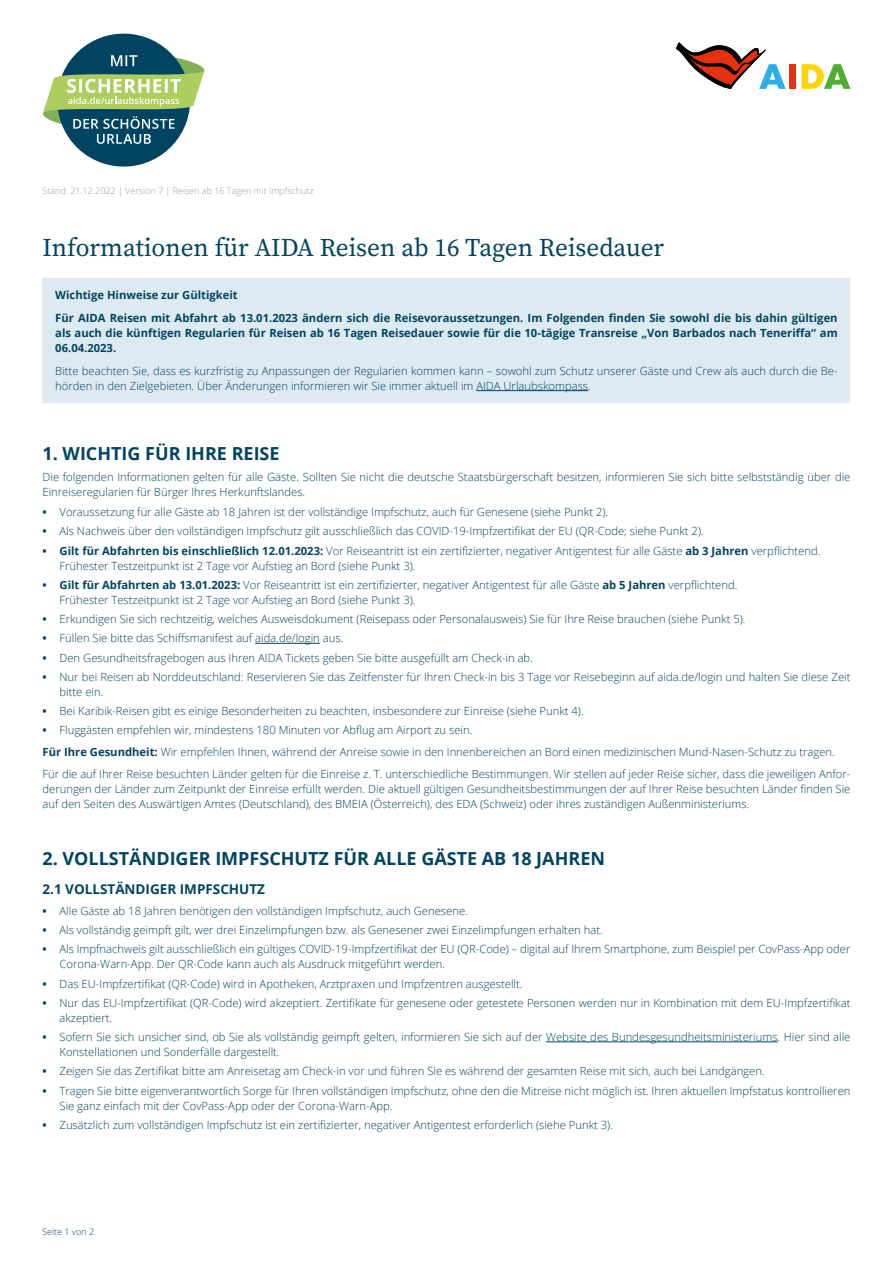
<style>
.page{position:relative;width:893px;height:1263px;background:#fff}
.page>*{position:absolute;margin:0;border:0;box-sizing:border-box;transform-origin:0 0}
.t1{font:25.5px "Source Serif Variable";color:#004462}
.t2{font:700 18px "Open Sans";color:#004462}
.t3{font:700 13.5px "Open Sans";color:#004462}
.t4{font:300 11.25px/15px "Open Sans";color:#004462}
.t5{font:700 11.25px/22.6px "Open Sans";color:#004462}
.t6{font:300 9px "Open Sans";color:#9c9d9d}
.t7{font:300 9px "Open Sans";color:#004462}
.s1{font-weight:700}
</style>
<div class="page">
<svg style="left:43px;top:34px;width:162px;height:133px"></svg>
<hr style="left:255px;top:643px;width:65px;height:1px;background:#004462">
<hr style="left:546px;top:1041px;width:232px;height:1px;background:#004462">
<div style="left:43px;top:278px;width:807px;height:124px;background:#deeaf1"></div>
<hr style="left:476px;top:390px;width:112px;height:1px;background:#004462">
<div style="left:789px;top:64px;width:7px;height:25px;background:#e6310e"></div>
<svg style="left:802px;top:64px;width:48px;height:25px"></svg>
<svg style="left:676px;top:43px;width:110px;height:46px"></svg>
<p class="t6" style="left:43px;top:184px;width:273px">Stand: 21.12.2022 | Version 7 | Reisen ab 16 Tagen mit Impfschutz</p>
<h1 class="t1" style="left:43px;top:230px;width:623px">Informationen für AIDA Reisen ab 16 Tagen Reisedauer</h1>
<p class="t5" style="left:55px;top:284px;width:784px">Wichtige Hinweise zur Gültigkeit<br>Für AIDA Reisen mit Abfahrt ab 13.01.2023 ändern sich die Reisevoraussetzungen. Im Folgenden finden Sie sowohl die bis dahin gültigen</p>
<p class="t5" style="left:55px;top:325px;width:784px;line-height:15px">als auch die künftigen Regularien für Reisen ab 16 Tagen Reisedauer sowie für die 10-tägige Transreise „Von Barbados nach Teneriffa“ am<br>06.04.2023.</p>
<p class="t4" style="left:55px;top:363px;width:784px">Bitte beachten Sie, dass es kurzfristig zu Anpassungen der Regularien kommen kann – sowohl zum Schutz unserer Gäste und Crew als auch durch die Be&shy;hörden in den Zielgebieten. Über Änderungen informieren wir Sie immer aktuell im AIDA Urlaubskompass.</p>
<h2 class="t2" style="left:43px;top:441px;width:239px">1. WICHTIG FÜR IHRE REISE</h2>
<p class="t4" style="left:43px;top:469px;width:809px">Die folgenden Informationen gelten für alle Gäste. Sollten Sie nicht die deutsche Staatsbürgerschaft besitzen, informieren Sie sich bitte selbstständig über die<br>Einreiseregularien für Bürger Ihres Herkunftslandes.</p>
<p class="t4" style="left:43px;top:504px;width:567px"><span class="s1">•</span> Voraussetzung für alle Gäste ab 18 Jahren ist der vollständige Impfschutz, auch für Genesene (siehe Punkt 2).</p>
<p class="t4" style="left:43px;top:523px;width:663px"><span class="s1">•</span> Als Nachweis über den vollständigen Impfschutz gilt ausschließlich das COVID-19-Impfzertifikat der EU (QR-Code; siehe Punkt 2).</p>
<p class="t4" style="left:60px;top:543px;width:762px;text-indent:-17px"><span class="s1">• Gilt für Abfahrten bis einschließlich 12.01.2023:</span> Vor Reiseantritt ist ein zertifizierter, negativer Antigentest für alle Gäste <span class="s1">ab 3 Jahren</span> verpflichtend.<br>Frühester Testzeitpunkt ist 2 Tage vor Aufstieg an Bord (siehe Punkt 3).</p>
<p class="t4" style="left:60px;top:577px;width:679px;text-indent:-17px"><span class="s1">• Gilt für Abfahrten ab 13.01.2023:</span> Vor Reiseantritt ist ein zertifizierter, negativer Antigentest für alle Gäste <span class="s1">ab 5 Jahren</span> verpflichtend.<br>Frühester Testzeitpunkt ist 2 Tage vor Aufstieg an Bord (siehe Punkt 3).</p>
<p class="t4" style="left:43px;top:611px;width:704px"><span class="s1">•</span> Erkundigen Sie sich rechtzeitig, welches Ausweisdokument (Reisepass oder Personalausweis) Sie für Ihre Reise brauchen (siehe Punkt 5).</p>
<p class="t4" style="left:43px;top:630px;width:302px"><span class="s1">•</span> Füllen Sie bitte das Schiffsmanifest auf aida.de/login aus.</p>
<p class="t4" style="left:43px;top:650px;width:492px"><span class="s1">•</span> Den Gesundheitsfragebogen aus Ihren AIDA Tickets geben Sie bitte ausgefüllt am Check-in ab.</p>
<p class="t4" style="left:60px;top:669px;width:792px;text-indent:-17px"><span class="s1">•</span> Nur bei Reisen ab Norddeutschland: Reservieren Sie das Zeitfenster für Ihren Check-in bis 3 Tage vor Reisebeginn auf aida.de/login und halten Sie diese Zeit bitte ein.</p>
<p class="t4" style="left:43px;top:703px;width:543px"><span class="s1">•</span> Bei Karibik-Reisen gibt es einige Besonderheiten zu beachten, insbesondere zur Einreise (siehe Punkt 4).</p>
<p class="t4" style="left:43px;top:719px;width:794px;line-height:21.3px"><span class="s1">•</span> Fluggästen empfehlen wir, mindestens 180 Minuten vor Abflug am Airport zu sein.<br><span class="s1">Für Ihre Gesundheit:</span> Wir empfehlen Ihnen, während der Anreise sowie in den Innenbereichen an Bord einen medizinischen Mund-Nasen-Schutz zu tragen.</p>
<p class="t4" style="left:43px;top:766px;width:809px;text-align:justify">Für die auf Ihrer Reise besuchten Länder gelten für die Einreise z. T. unterschiedliche Bestimmungen. Wir stellen auf jeder Reise sicher, dass die jeweiligen Anfor&shy;derungen der Länder zum Zeitpunkt der Einreise erfüllt werden. Die aktuell gültigen Gesundheitsbestimmungen der auf Ihrer Reise besuchten Länder finden Sie auf den Seiten des Auswärtigen Amtes (Deutschland), des BMEIA (Österreich), des EDA (Schweiz) oder ihres zuständigen Außenministeriums.</p>
<h2 class="t2" style="left:43px;top:846px;width:564px">2. VOLLSTÄNDIGER IMPFSCHUTZ FÜR ALLE GÄSTE AB 18 JAHREN</h2>
<p class="t3" style="left:43px;top:880px;width:224px">2.1 VOLLSTÄNDIGER IMPFSCHUTZ</p>
<p class="t4" style="left:43px;top:903px;width:427px"><span class="s1">•</span> Alle Gäste ab 18 Jahren benötigen den vollständigen Impfschutz, auch Genesene.</p>
<p class="t4" style="left:43px;top:922px;width:562px"><span class="s1">•</span> Als vollständig geimpft gilt, wer drei Einzelimpfungen bzw. als Genesener zwei Einzelimpfungen erhalten hat.</p>
<p class="t4" style="left:60px;top:941px;width:792px;text-indent:-17px"><span class="s1">•</span> Als Impfnachweis gilt ausschließlich ein gültiges COVID-19-Impfzertifikat der EU (QR-Code) – digital auf Ihrem Smartphone, zum Beispiel per CovPass-App oder<br>Corona-Warn-App. Der QR-Code kann auch als Ausdruck mitgeführt werden.</p>
<p class="t4" style="left:43px;top:975px;width:481px"><span class="s1">•</span> Das EU-Impfzertifikat (QR-Code) wird in Apotheken, Arztpraxen und Impfzentren ausgestellt.</p>
<p class="t4" style="left:60px;top:995px;width:792px;text-indent:-17px"><span class="s1">•</span> Nur das EU-Impfzertifikat (QR-Code) wird akzeptiert. Zertifikate für genesene oder getestete Personen werden nur in Kombination mit dem EU-Impfzertifikat akzeptiert.</p>
<p class="t4" style="left:60px;top:1029px;width:792px;text-indent:-17px"><span class="s1">•</span> Sofern Sie sich unsicher sind, ob Sie als vollständig geimpft gelten, informieren Sie sich auf der Website des Bundesgesundheitsministeriums. Hier sind alle<br>Konstellationen und Sonderfälle dargestellt.</p>
<p class="t4" style="left:43px;top:1063px;width:724px"><span class="s1">•</span> Zeigen Sie das Zertifikat bitte am Anreisetag am Check-in vor und führen Sie es während der gesamten Reise mit sich, auch bei Landgängen.</p>
<p class="t4" style="left:60px;top:1082px;width:792px;text-indent:-17px"><span class="s1">•</span> Tragen Sie bitte eigenverantwortlich Sorge für Ihren vollständigen Impfschutz, ohne den die Mitreise nicht möglich ist. Ihren aktuellen Impfstatus kontrollieren<br>Sie ganz einfach mit der CovPass-App oder der Corona-Warn-App.</p>
<p class="t4" style="left:43px;top:1117px;width:572px"><span class="s1">•</span> Zusätzlich zum vollständigen Impfschutz ist ein zertifizierter, negativer Antigentest erforderlich (siehe Punkt 3).</p>
<p class="t7" style="left:42px;top:1226px;width:53px">Seite 1 von 2</p>
</div>
